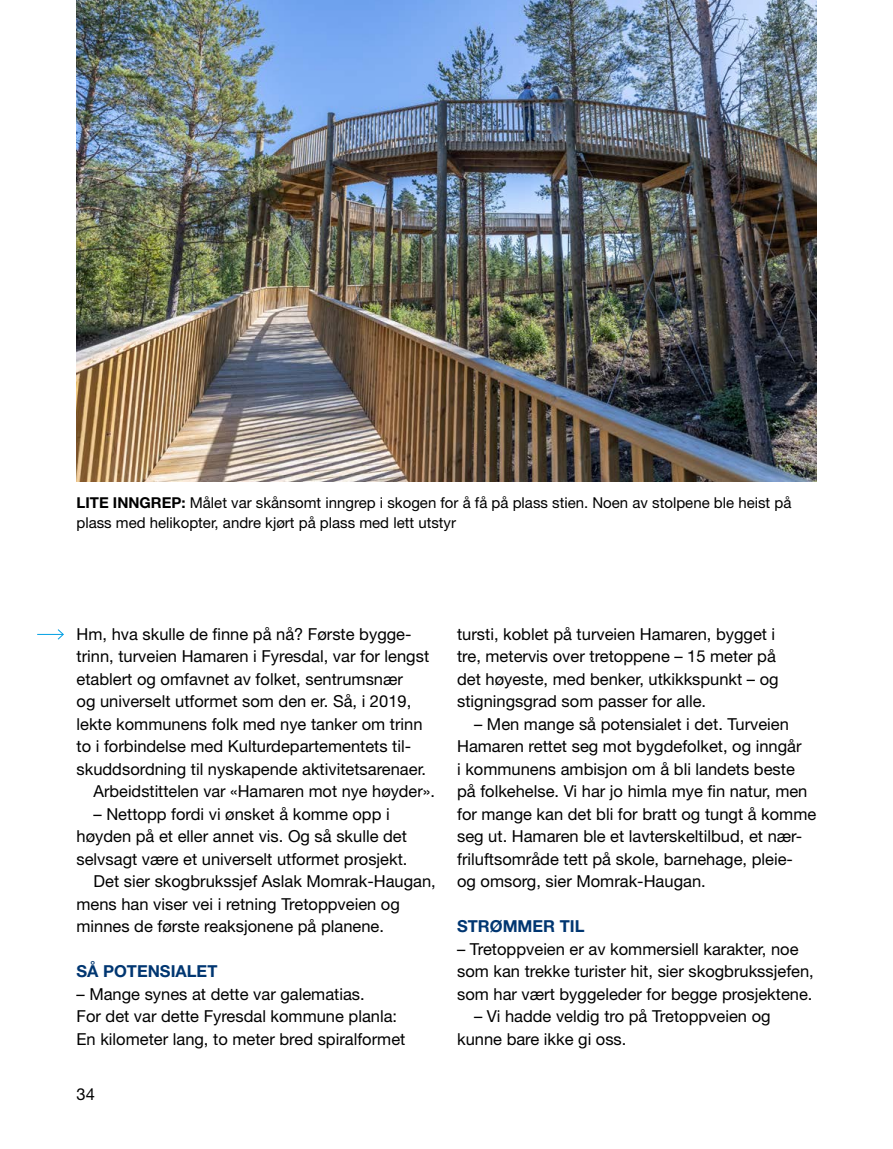
<style>
.page{position:relative;width:893px;height:1149px;background:#fff}
.page>*{position:absolute;margin:0;border:0;box-sizing:border-box;transform-origin:0 0}
.t1{font:16.5px/22.5px "Helvetica Neue LT Pro";color:#000}
.t2{font:700 16.5px "Helvetica Neue LT Pro";color:#003671}
.t3{font:15px/19.5px "Helvetica Neue LT Pro";color:#000}
.s1{font-weight:700}
</style>
<div class="page">
<svg style="left:37px;top:629px;width:27px;height:11px"></svg>
<img style="left:77px;top:0;width:739px;height:482px">
<p class="t3" style="left:77px;top:492px;width:716px"><span class="s1">LITE INNGREP:</span> Målet var skånsomt inngrep i skogen for å få på plass stien. Noen av stolpene ble heist på plass med helikopter, andre kjørt på plass med lett utstyr</p>
<p class="t1" style="left:77px;top:621px;width:336px">Hm, hva skulle de finne på nå? Første bygge-</p>
<p class="t1" style="left:77px;top:644px;width:354px">trinn, turveien Hamaren i Fyresdal, var for lengst</p>
<p class="t1" style="left:77px;top:666px;width:328px">etablert og omfavnet av folket, sentrumsnær</p>
<p class="t1" style="left:77px;top:689px;width:336px">og universelt utformet som den er. Så, i 2019,</p>
<p class="t1" style="left:77px;top:712px;width:348px">lekte kommunens folk med nye tanker om trinn</p>
<p class="t1" style="left:77px;top:734px;width:336px">to i forbindelse med Kulturdepartementets til-</p>
<p class="t1" style="left:77px;top:757px;width:351px">skuddsordning til nyskapende aktivitetsarenaer.</p>
<p class="t1" style="left:94px;top:779px;width:343px">Arbeidstittelen var «Hamaren mot nye høyder».</p>
<p class="t1" style="left:94px;top:801px;width:298px">– Nettopp fordi vi ønsket å komme opp i</p>
<p class="t1" style="left:77px;top:824px;width:332px">høyden på et eller annet vis. Og så skulle det</p>
<p class="t1" style="left:77px;top:846px;width:332px">selvsagt være et universelt utformet prosjekt.</p>
<p class="t1" style="left:94px;top:869px;width:344px">Det sier skogbrukssjef Aslak Momrak-Haugan,</p>
<p class="t1" style="left:77px;top:892px;width:325px">mens han viser vei i retning Tretoppveien og</p>
<p class="t1" style="left:77px;top:914px;width:309px">minnes de første reaksjonene på planene.</p>
<p class="t2" style="left:77px;top:960px;width:142px">SÅ POTENSIALET</p>
<p class="t1" style="left:77px;top:982px;width:330px">– Mange synes at dette var galematias.<br>For det var dette Fyresdal kommune planla:<br>En kilometer lang, to meter bred spiralformet</p>
<p class="t1" style="left:77px;top:1081px;width:20px">34</p>
<p class="t1" style="left:457px;top:622px;width:323px">tursti, koblet på turveien Hamaren, bygget i tre, metervis over tretoppene – 15 meter på det høyeste, med benker, utkikkspunkt – og stigningsgrad som passer for alle.</p>
<p class="t1" style="left:457px;top:712px;width:361px;text-indent:17px">– Men mange så potensialet i det. Turveien Hamaren rettet seg mot bygdefolket, og inngår<br>i kommunens ambisjon om å bli landets beste på folkehelse. Vi har jo himla mye fin natur, men for mange kan det bli for bratt og tungt å komme seg ut. Hamaren ble et lavterskeltilbud, et nær&shy;friluftsområde tett på skole, barnehage, pleie-<br>og omsorg, sier Momrak-Haugan.</p>
<p class="t2" style="left:457px;top:916px;width:129px">STRØMMER TIL</p>
<p class="t1" style="left:457px;top:937px;width:358px">– Tretoppveien er av kommersiell karakter, noe som kan trekke turister hit, sier skogbrukssjefen, som har vært byggeleder for begge prosjektene.</p>
<p class="t1" style="left:457px;top:1004px;width:315px;text-indent:17px">– Vi hadde veldig tro på Tretoppveien og kunne bare ikke gi oss.</p>
</div>
